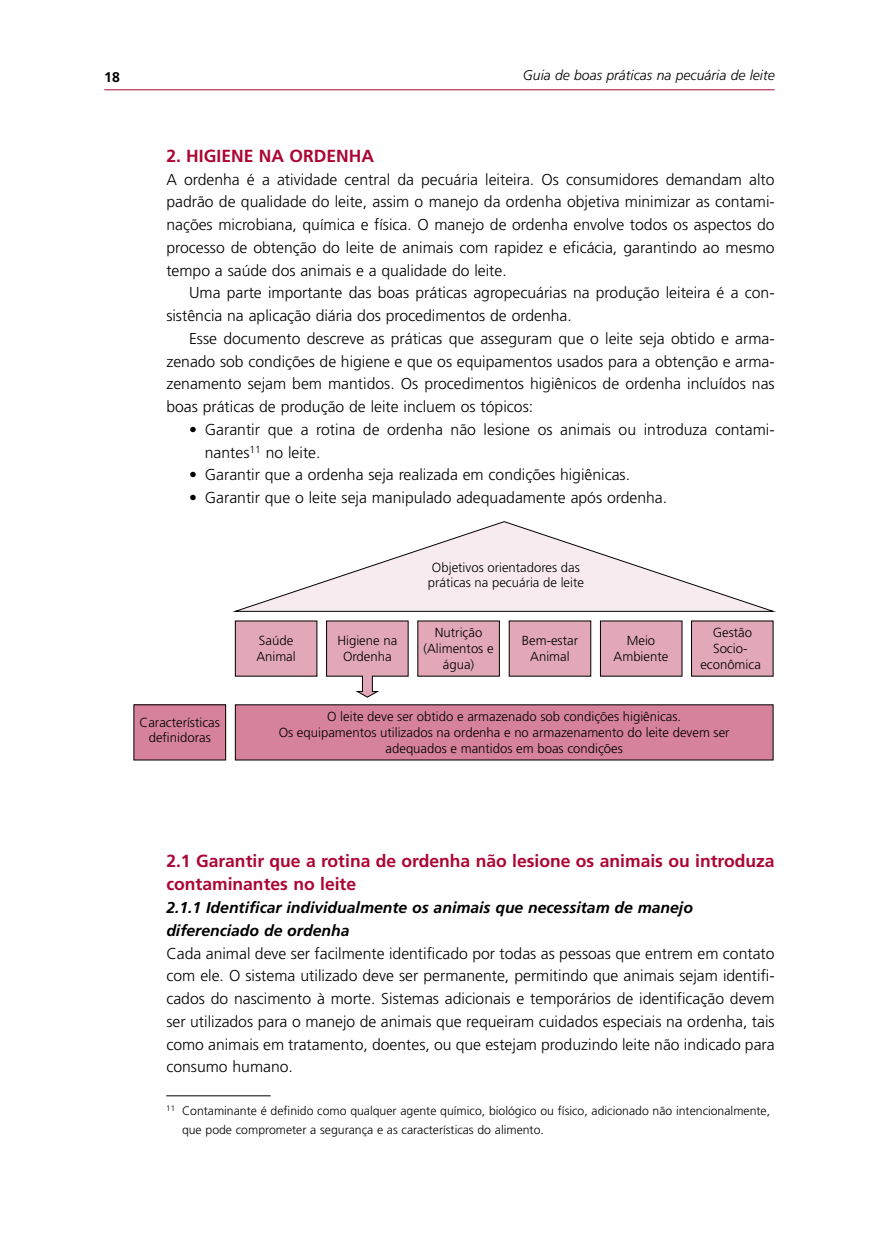
<style>
.page{position:relative;width:874px;height:1241px;background:#fff}
.page>*{position:absolute;margin:0;border:0;box-sizing:border-box;transform-origin:0 0}
.t1{font:700 17.5px/22.8px "Frutiger LT Std";color:#ab0634}
.t2{font:300 15.75px/22.8px "Frutiger LT Std";color:#000;text-align:justify}
.t3{font:italic 700 15.75px/22.8px "Frutiger LT Std";color:#000}
.t4{font:italic 300 14px "Frutiger LT Std";color:#000}
.t5{font:700 14px "Frutiger LT Std";color:#000}
.t6{font:300 13.12px/15.8px "Frutiger LT Std";color:#000;text-align:center}
.t7{font:300 12.25px/18.4px "Frutiger LT Std";color:#000}
</style>
<div class="page">
<hr style="left:104px;top:89px;width:670px;height:1px;background:#ab0634">
<svg style="left:326px;top:620px;width:83px;height:78px"></svg>
<div style="left:235px;top:620px;width:82px;height:56px;background:#e2a8b8"></div>
<svg style="left:232px;top:521px;width:544px;height:91px"></svg>
<div style="left:235px;top:704px;width:538px;height:56px;background:#d5829a"></div>
<div style="left:690px;top:620px;width:83px;height:56px;background:#e2a8b8"></div>
<div style="left:508px;top:620px;width:83px;height:56px;background:#e2a8b8"></div>
<div style="left:599px;top:620px;width:83px;height:56px;background:#e2a8b8"></div>
<div style="left:417px;top:620px;width:82px;height:56px;background:#e2a8b8"></div>
<div style="left:134px;top:704px;width:91px;height:55px;background:#d5829a"></div>
<hr style="left:166px;top:1095px;width:104px;height:1px;background:#000">
<p class="t5" style="left:104px;top:69px;width:17px">18</p>
<p class="t4" style="left:522px;top:67px;width:253px">Guia de boas práticas na pecuária de leite</p>
<p class="t1" style="left:166px;top:144px;width:209px">2. HIGIENE NA ORDENHA</p>
<p class="t2" style="left:166px;top:168px;width:609px">A ordenha é a atividade central da pecuária leiteira. Os consumidores demandam alto padrão de qualidade do leite, assim o manejo da ordenha objetiva minimizar as contami&shy;nações microbiana, química e física. O manejo de ordenha envolve todos os aspectos do processo de obtenção do leite de animais com rapidez e eficácia, garantindo ao mesmo tempo a saúde dos animais e a qualidade do leite.</p>
<p class="t2" style="left:166px;top:282px;width:609px;text-indent:23px">Uma parte importante das boas práticas agropecuárias na produção leiteira é a con&shy;sistência na aplicação diária dos procedimentos de ordenha.</p>
<p class="t2" style="left:166px;top:327px;width:609px;text-indent:23px">Esse documento descreve as práticas que asseguram que o leite seja obtido e arma&shy;zenado sob condições de higiene e que os equipamentos usados para a obtenção e arma&shy;zenamento sejam bem mantidos. Os procedimentos higiênicos de ordenha incluídos nas boas práticas de produção de leite incluem os tópicos:</p>
<p class="t2" style="left:205px;top:418px;width:571px;text-indent:-16px">• Garantir que a rotina de ordenha não lesione os animais ou introduza contami&shy;nantes<sup>11</sup> no leite.</p>
<p class="t2" style="left:189px;top:464px;width:442px">• Garantir que a ordenha seja realizada em condições higiênicas.</p>
<p class="t2" style="left:189px;top:486px;width:479px">• Garantir que o leite seja manipulado adequadamente após ordenha.</p>
<p class="t6" style="left:427px;top:559px;width:158px">Objetivos orientadores das práticas na pecuária de leite</p>
<p class="t6" style="left:256px;top:632px;width:41px;text-align:left">Saúde<br>Animal</p>
<p class="t6" style="left:337px;top:632px;width:61px">Higiene na<br>Ordenha</p>
<p class="t6" style="left:423px;top:625px;width:72px">Nutrição (Alimentos e água)</p>
<p class="t6" style="left:613px;top:632px;width:56px">Meio<br>Ambiente</p>
<p class="t6" style="left:700px;top:625px;width:62px">Gestão<br>Socio&shy;econômica</p>
<p class="t6" style="left:521px;top:632px;width:58px">Bem-estar<br>Animal</p>
<p class="t6" style="left:139px;top:714px;width:82px">Características definidoras</p>
<p class="t6" style="left:278px;top:709px;width:452px">O leite deve ser obtido e armazenado sob condições higiênicas.<br>Os equipamentos utilizados na ordenha e no armazenamento do leite devem ser adequados e mantidos em boas condições</p>
<p class="t1" style="left:166px;top:850px;width:609px">2.1 Garantir que a rotina de ordenha não lesione os animais ou introduza contaminantes no leite</p>
<p class="t3" style="left:166px;top:896px;width:528px">2.1.1 Identificar individualmente os animais que necessitam de manejo diferenciado de ordenha</p>
<p class="t2" style="left:166px;top:941px;width:609px">Cada animal deve ser facilmente identificado por todas as pessoas que entrem em contato com ele. O sistema utilizado deve ser permanente, permitindo que animais sejam identifi&shy;cados do nascimento à morte. Sistemas adicionais e temporários de identificação devem ser utilizados para o manejo de animais que requeiram cuidados especiais na ordenha, tais como animais em tratamento, doentes, ou que estejam produzindo leite não indicado para consumo humano.</p>
<p class="t7" style="left:182px;top:1101px;width:589px;text-indent:-16px"><sup>11</sup> Contaminante é definido como qualquer agente químico, biológico ou físico, adicionado não intencionalmente, que pode comprometer a segurança e as características do alimento.</p>
</div>
